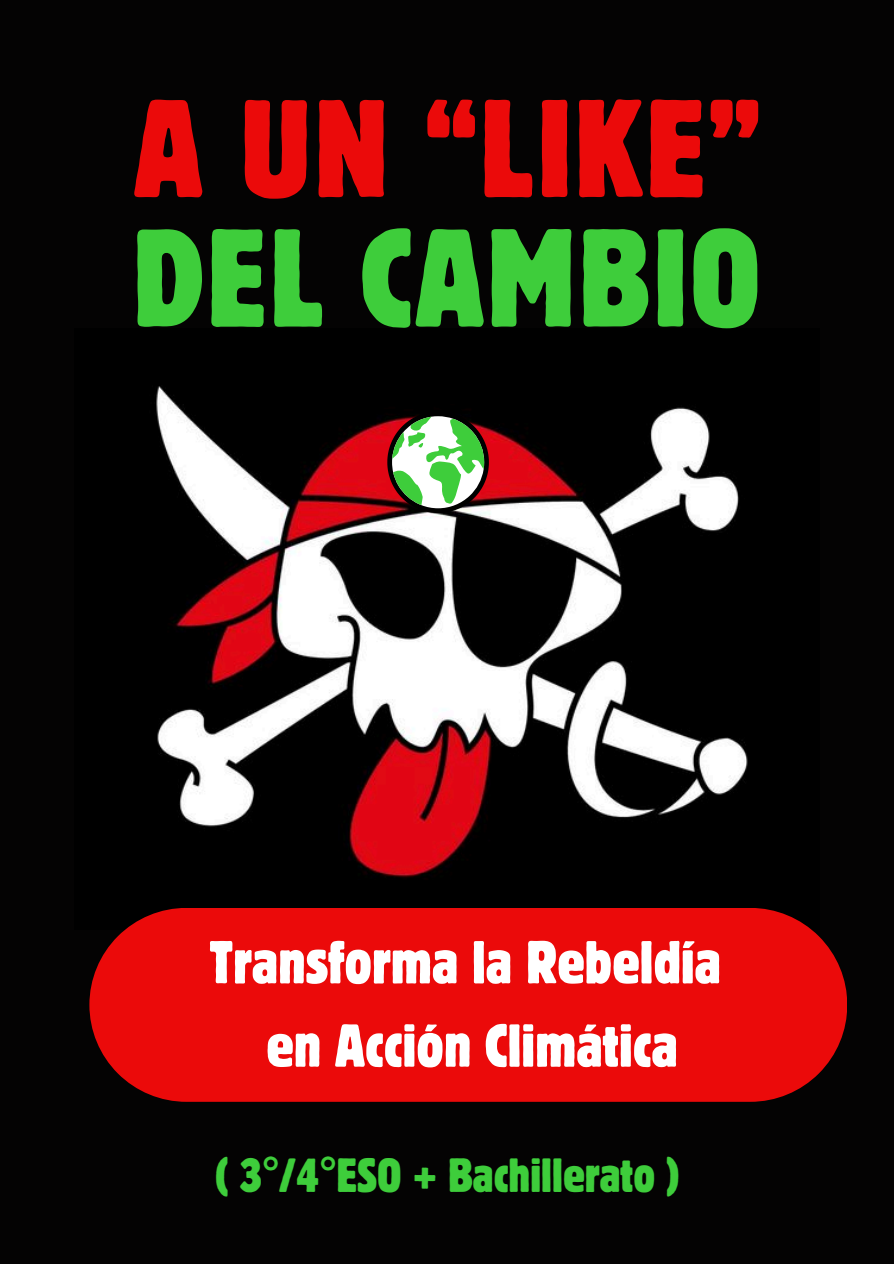
<style>
.page{position:relative;width:894px;height:1264px;background:#fff}
.page>*{position:absolute;margin:0;border:0;box-sizing:border-box;transform-origin:0 0}
.t1{font:condensed 137.7px "Block W1 G";letter-spacing:.02em;color:#eb0a0a}
.t2{font:condensed 137.7px "Block W1 G";letter-spacing:.02em;color:#3ecd3b}
.t3{font:condensed 60px/83.2px "Block W1 G";color:#fff;text-align:center}
.t4{font:condensed 47.55px "Block W1 G";color:#3ecd3b}
</style>
<div class="page">
<div style="left:0;top:0;width:893px;height:1263px;background:#040303"></div>
<img style="left:156px;top:386px;width:592px;height:492px">
<div style="left:89px;top:907px;width:757px;height:194px;background:#eb0a0a"></div>
<svg style="left:387px;top:411px;width:101px;height:102px"></svg>
<h1 class="t1" style="left:134px;top:60px;width:627px">A UN “LIKE”</h1>
<h1 class="t2" style="left:132px;top:189px;width:630px">DEL CAMBIO</h1>
<p class="t3" style="left:209px;top:919px;width:513px">Transforma la Rebeldía en Acción Climática</p>
<p class="t4" style="left:214px;top:1144px;width:467px">( 3°/4°ESO + Bachillerato )</p>
</div>
